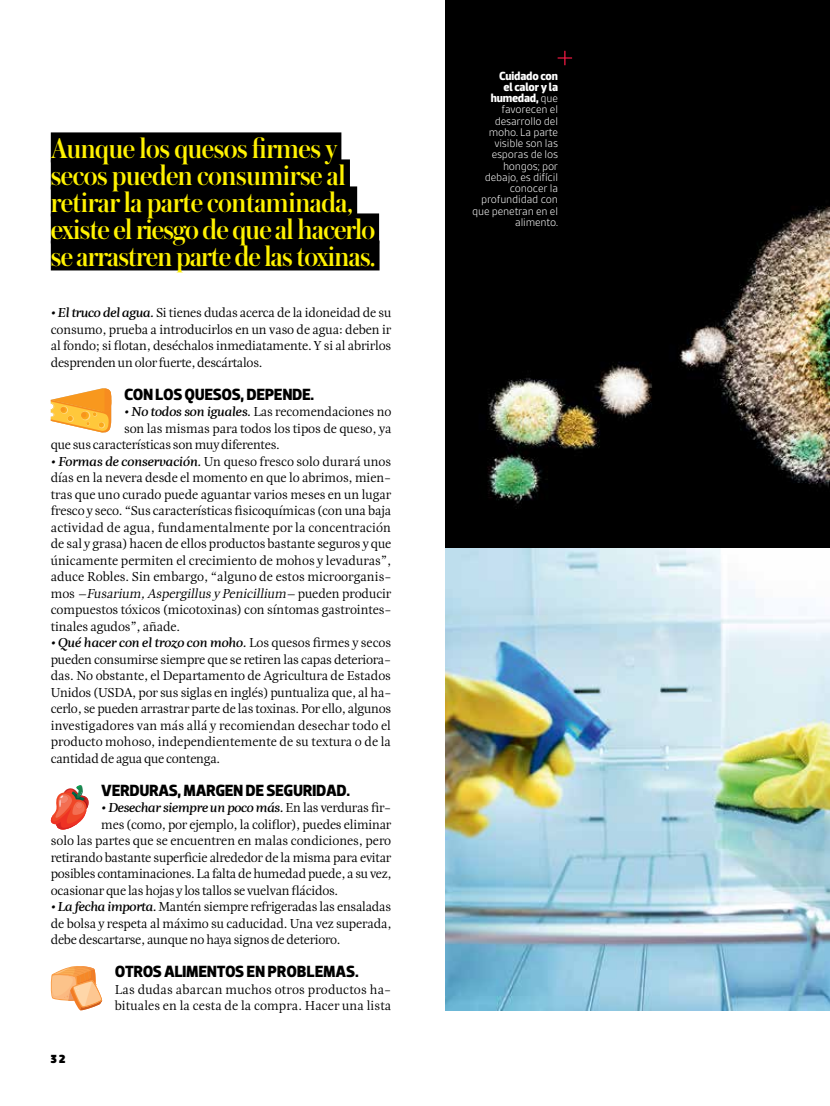
<style>
.page{position:relative;width:830px;height:1106px;background:#fff}
.page>*{position:absolute;margin:0;border:0;box-sizing:border-box;transform-origin:0 0}
.t1{font:500 30px/27px "Austin";letter-spacing:-.015em;color:#fff200}
.t2{font:700 16.5px "Dobra";letter-spacing:-.025em;color:#000}
.t3{font:13.5px/16.5px "Esta Pro";letter-spacing:-.02em;color:#000;text-align:justify}
.t4{font:13.5px/16.5px "Esta Pro";letter-spacing:.005em;color:#000}
.t5{font:italic 700 13.5px "Esta Pro";letter-spacing:-.025em;color:#000}
.t6{font:300 12px/11.2px "Gesta";letter-spacing:-.015em;color:#fff;text-align:right}
.t7{font:700 12px/11.2px "Dobra";letter-spacing:-.015em;color:#fff;text-align:right}
.t8{font:900 12px "Dobra";color:#000}
.s1{font-weight:700;font-style:italic}
.s2{font-style:italic}
.s3{font-weight:400;font-style:normal}
.s4{font-family:"Gesta";font-weight:300}
</style>
<div class="page">
<img style="left:445px;top:0;width:384px;height:548px">
<img style="left:445px;top:548px;width:384px;height:462px">
<div style="left:51px;top:132px;width:290px;height:30px;background:#000"></div>
<div style="left:51px;top:159px;width:299px;height:30px;background:#000"></div>
<div style="left:51px;top:186px;width:306px;height:30px;background:#000"></div>
<div style="left:51px;top:213px;width:328px;height:30px;background:#000"></div>
<div style="left:51px;top:240px;width:328px;height:30px;background:#000"></div>
<svg style="left:557px;top:51px;width:15px;height:14px"></svg>
<svg style="left:50px;top:785px;width:39px;height:45px"></svg>
<svg style="left:50px;top:966px;width:53px;height:45px"></svg>
<svg style="left:51px;top:388px;width:60px;height:45px"></svg>
<h1 class="t1" style="left:51px;top:134px;width:326px">Aunque los quesos firmes y secos pueden consumirse al retirar la parte contaminada, existe el riesgo de que al hacerlo se arrastren parte de las toxinas.</h1>
<p class="t3" style="left:51px;top:304px;width:342px"><span class="s1">• El truco del agua.</span> Si tienes dudas acerca de la idoneidad de su consumo, prueba a introducirlos en un vaso de agua: deben ir al fondo; si flotan, deséchalos inmediatamente. Y si al abrirlos desprenden un olor fuerte, descártalos.</p>
<p class="t2" style="left:124px;top:384px;width:192px">CON LOS QUESOS, DEPENDE.</p>
<p class="t3" style="left:124px;top:403px;width:269px"><span class="s1">• No todos son iguales.</span> Las recomendaciones no</p>
<p class="t3" style="left:124px;top:419px;width:269px">son las mismas para todos los tipos de queso, ya</p>
<p class="t3" style="left:51px;top:436px;width:230px">que sus características son muy diferentes.</p>
<p class="t3" style="left:51px;top:452px;width:342px"><span class="s1">• Formas de conservación.</span> Un queso fresco solo durará unos días en la nevera desde el momento en que lo abrimos, mien&shy;tras que uno curado puede aguantar varios meses en un lugar fresco y seco. “Sus características fisicoquímicas (con una baja actividad de agua, fundamentalmente por la concentración de sal y grasa) hacen de ellos productos bastante seguros y que únicamente permiten el crecimiento de mohos y levaduras”, aduce Robles. Sin embargo, “alguno de estos microorganis&shy;m o s <span class="s2">–Fusarium,Aspergillus y Penicillium–</span> p u e d e n p ro d u c i r compuestos tóxicos (micotoxinas) con síntomas gastrointes&shy;tinales agudos”, añade.</p>
<p class="t3" style="left:51px;top:634px;width:342px"><span class="s1">• Qué hacer con el trozo con moho.</span> Los quesos firmes y secos pueden consumirse siempre que se retiren las capas deteriora&shy;das. No obstante, el Departamento de Agricultura de Estados Unidos (USDA, por sus siglas en inglés) puntualiza que, al ha&shy;cerlo, se pueden arrastrar parte de las toxinas. Por ello, algunos investigadores van más allá y recomiendan desechar todo el producto mohoso, independientemente de su textura o de la cantidad de agua que contenga.</p>
<p class="t2" style="left:101px;top:780px;width:250px">VERDURAS, MARGEN DE SEGURIDAD.</p>
<p class="t5" style="left:101px;top:799px;width:291px">• Desechar siempre un poco más. <span class="s3">En las verduras fir-</span></p>
<p class="t3" style="left:101px;top:815px;width:291px">mes (como, por ejemplo, la coliflor), puedes eliminar</p>
<p class="t3" style="left:51px;top:832px;width:342px">solo las partes que se encuentren en malas condiciones, pero</p>
<p class="t3" style="left:51px;top:848px;width:342px">retirando bastante superficie alrededor de la misma para evitar</p>
<p class="t3" style="left:51px;top:865px;width:342px">posibles contaminaciones. La falta de humedad puede, a su vez,</p>
<p class="t3" style="left:51px;top:881px;width:289px">ocasionar que las hojas y los tallos se vuelvan flácidos.</p>
<p class="t3" style="left:51px;top:898px;width:342px"><span class="s1">• La fecha importa.</span> Mantén siempre refrigeradas las ensaladas de bolsa y respeta al máximo su caducidad. Una vez superada, debe descartarse, aunque no haya signos de deterioro.</p>
<p class="t2" style="left:115px;top:962px;width:164px">OTROS ALIMENTOS en problemas</p>
<p class="t2" style="left:355px;top:962px;width:5px">.</p>
<p class="t4" style="left:115px;top:980px;width:278px">Las dudas abarcan muchos otros productos ha&shy;bituales en la cesta de la compra. Hacer una lista</p>
<p class="t8" style="left:51px;top:1052px;width:16px">32</p>
<p class="t7" style="left:490px;top:70px;width:69px">Cuidado con el calor y la humedad, <span class="s4">que</span></p>
<p class="t6" style="left:472px;top:104px;width:87px">favorecen el desarrollo del moho. La parte visible son las esporas de los hongos; por debajo, es difícil conocer la profundidad con que penetran en el alimento.</p>
</div>
